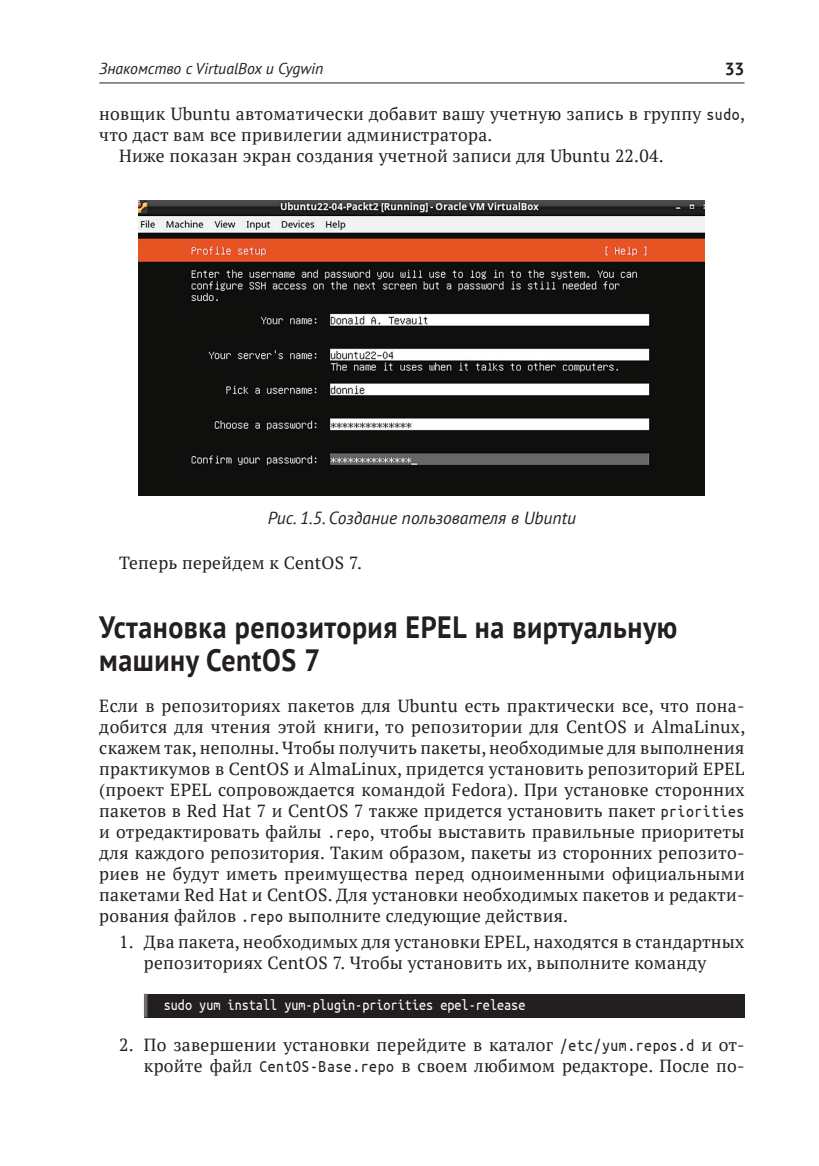
<style>
.page{position:relative;width:819px;height:1166px;background:#fff}
.page>*{position:absolute;margin:0;border:0;box-sizing:border-box;transform-origin:0 0}
.t1{font:700 30.8px/33.6px "PT Sans";letter-spacing:.02em;color:#231f20;scale:.91 1}
.t2{font:17.5px/21px "PT Serif";letter-spacing:.015em;color:#231f20;text-align:justify}
.t3{font:italic 17.5px "PT Sans";color:#231f20}
.t4{font:700 17.5px "PT Sans";color:#231f20}
.t5{font:15.75px "Ubuntu Mono";color:#fff;scale:.9 1}
.t6{font:italic 15.75px "PT Sans";color:#231f20}
.s1{font-family:"Ubuntu Mono"}
</style>
<div class="page">
<hr style="left:99px;top:82px;width:645px;height:1px;background:#231f20">
<div style="left:144px;top:994px;width:600px;height:23px;background:#231f20"></div>
<hr style="left:144px;top:994px;width:3px;height:23px;background:#6c6d70">
<img style="left:139px;top:200px;width:565px;height:295px">
<p class="t6" style="left:99px;top:59px;width:226px">Знакомство с VirtualBox и Cygwin</p>
<p class="t4" style="left:724px;top:58px;width:21px">33</p>
<p class="t2" style="left:99px;top:103px;width:647px">новщик Ubuntu автоматически добавит вашу учетную запись в группу <span class="s1">sudo</span>,</p>
<p class="t2" style="left:99px;top:124px;width:394px">что даст вам все привилегии администратора.</p>
<p class="t2" style="left:119px;top:145px;width:546px">Ниже показан экран создания учетной записи для Ubuntu 22.04.</p>
<p class="t3" style="left:268px;top:506px;width:310px">Рис. 1.5. Создание пользователя в Ubuntu</p>
<p class="t2" style="left:119px;top:552px;width:244px">Теперь перейдем к CentOS 7.</p>
<h1 class="t1" style="left:99px;top:609px;width:636px">Установка репозитория EPEL на виртуальную машину CentOS 7</h1>
<p class="t2" style="left:99px;top:695px;width:647px">Если в репозиториях пакетов для Ubuntu есть практически все, что пона&shy;добится для чтения этой книги, то репозитории для CentOS и AlmaLinux, скажем так, неполны. Чтобы получить пакеты, необходимые для выполнения практикумов в CentOS и AlmaLinux, придется установить репозиторий EPEL (проект EPEL сопровождается командой Fedora). При установке сторонних пакетов в Red Hat 7 и CentOS 7 также придется установить пакет <span class="s1">priorities </span>и отредактировать файлы <span class="s1">.repo</span>, чтобы выставить правильные приоритеты для каждого репозитория. Таким образом, пакеты из сторонних репозито&shy;риев не будут иметь преимущества перед одноименными официальными пакетами Red Hat и CentOS. Для установки необходимых пакетов и редакти&shy;рования файлов <span class="s1">.repo</span> выполните следующие действия.</p>
<p class="t2" style="left:144px;top:931px;width:602px;text-indent:-25px">1. Два пакета, необходимых для установки EPEL, находятся в стандартных репозиториях CentOS 7. Чтобы установить их, выполните команду</p>
<p class="t5" style="left:164px;top:996px;width:403px">sudo yum install yum-plugin-priorities epel-release</p>
<p class="t2" style="left:119px;top:1033px;width:627px;text-align:right">2. По завершении установки перейдите в каталог <span class="s1">/etc/yum.repos.d</span> и от&shy;кройте файл <span class="s1">CentOS-Base.repo</span> в своем любимом редакторе. После по-</p>
</div>
